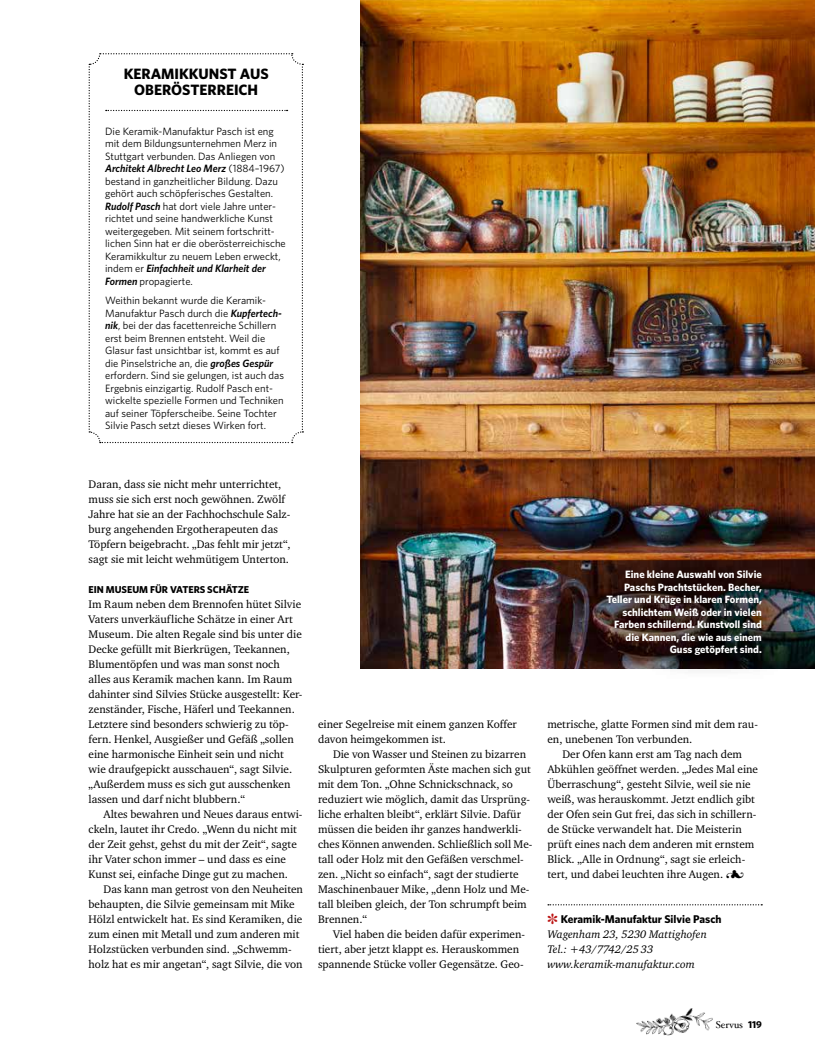
<style>
.page{position:relative;width:815px;height:1063px;background:#fff}
.page>*{position:absolute;margin:0;border:0;box-sizing:border-box;transform-origin:0 0}
.t1{font:700 15px/16.2px "Whitney";color:#000;text-align:center}
.t2{font:11.25px/15px "Charter ITC";color:#000}
.t3{font:italic 11.25px/15px "Charter ITC";color:#000}
.t4{font:700 11.25px "Whitney";color:#000}
.t5{font:10.62px/12.5px "Whitney";color:#000}
.t6{font:700 10.62px/12.5px "Whitney";color:#fff;text-align:right}
.t7{font:700 10px "Whitney";letter-spacing:-.005em;color:#000}
.t8{font:10px "Hoefler Txt";letter-spacing:-.005em;color:#000}
.s1{font-weight:600;font-style:italic}
.s2{font-family:"Hoefler Txt Fleurons"}
.s3{color:#bc1615}
.s4{font-family:"Whitney";font-weight:700}
</style>
<div class="page">
<img style="left:636px;top:1008px;width:77px;height:28px">
<svg style="left:548px;top:904px;width:214px;height:1px"></svg>
<svg style="left:89px;top:53px;width:214px;height:390px"></svg>
<img style="left:360px;top:0;width:455px;height:668px">
<img style="left:584px;top:546px;width:203px;height:124px">
<h1 class="t1" style="left:124px;top:65px;width:147px">KERAMIKKUNST AUS<br>OBERÖSTERREICH</h1>
<p class="t5" style="left:105px;top:124px;width:182px">Die Keramik-Manufaktur Pasch ist eng mit dem Bildungsunternehmen Merz in Stuttgart verbunden. Das Anliegen von <span class="s1">Architekt Albrecht Leo Merz</span> (1884–1967) bestand in ganzheitlicher Bildung. Dazu gehört auch schöpferisches Gestalten.<br><span class="s1">Rudolf Pasch</span> hat dort viele Jahre unter&shy;richtet und seine handwerkliche Kunst weitergegeben. Mit seinem fortschritt&shy;lichen Sinn hat er die oberösterreichische Keramikkultur zu neuem Leben erweckt, indem er <span class="s1">Einfachheit und Klarheit der Formen</span> propagierte.</p>
<p class="t5" style="left:105px;top:294px;width:180px">Weithin bekannt wurde die Keramik-Manufaktur Pasch durch die <span class="s1">Kupfertech&shy;nik</span>, bei der das facettenreiche Schillern erst beim Brennen entsteht. Weil die Glasur fast unsichtbar ist, kommt es auf die Pinselstriche an, die <span class="s1">großes Gespür </span>erfordern. Sind sie gelungen, ist auch das Ergebnis einzigartig. Rudolf Pasch ent&shy;wickelte spezielle Formen und Techniken auf seiner Töpferscheibe. Seine Tochter Silvie Pasch setzt dieses Wirken fort.</p>
<p class="t2" style="left:89px;top:477px;width:204px">Daran, dass sie nicht mehr unterrichtet, muss sie sich erst noch gewöhnen. Zwölf Jahre hat sie an der Fachhochschule Salz&shy;burg angehenden Ergotherapeuten das Töpfern beigebracht. „Das fehlt mir jetzt“, sagt sie mit leicht wehmütigem Unterton.</p>
<p class="t7" style="left:89px;top:583px;width:162px">EIN MUSEUM FÜR VATERS SCHÄTZE</p>
<p class="t2" style="left:89px;top:597px;width:215px">Im Raum neben dem Brennofen hütet Silvie Vaters unverkäufliche Schätze in einer Art Museum. Die alten Regale sind bis unter die Decke gefüllt mit Bierkrügen, Teekannen, Blumentöpfen und was man sonst noch alles aus Keramik machen kann. Im Raum dahinter sind Silvies Stücke ausgestellt: Ker&shy;zenständer, Fische, Häferl und Teekannen.<br>Letztere sind besonders schwierig zu töp&shy;fern. Henkel, Ausgießer und Gefäß „sollen eine harmonische Einheit sein und nicht wie draufgepickt ausschauen“, sagt Silvie. „Außerdem muss es sich gut ausschenken lassen und darf nicht blubbern.“</p>
<p class="t2" style="left:89px;top:807px;width:215px;text-indent:15px">Altes bewahren und Neues daraus entwi&shy;ckeln, lautet ihr Credo. „Wenn du nicht mit der Zeit gehst, gehst du mit der Zeit“, sagte ihr Vater schon immer – und dass es eine Kunst sei, einfache Dinge gut zu machen.</p>
<p class="t2" style="left:89px;top:882px;width:216px;text-indent:15px">Das kann man getrost von den Neuheiten behaupten, die Silvie gemeinsam mit Mike Hölzl entwickelt hat. Es sind Keramiken, die zum einen mit Metall und zum anderen mit Holzstücken verbunden sind. „Schwemm&shy;holz hat es mir angetan“, sagt Silvie, die von</p>
<p class="t6" style="left:606px;top:568px;width:157px">Eine kleine Auswahl von Silvie<br>Paschs Prachtstücken. Becher,<br>Teller und Krüge in klaren Formen, schlichtem Weiß oder in vielen<br>Farben schillernd. Kunstvoll sind die Kannen, die wie aus einem<br>Guss getöpfert sind.</p>
<p class="t2" style="left:318px;top:717px;width:200px">einer Segelreise mit einem ganzen Koffer davon heimgekommen ist.</p>
<p class="t2" style="left:318px;top:747px;width:215px;text-indent:15px">Die von Wasser und Steinen zu bizarren Skulpturen geformten Äste machen sich gut mit dem Ton. „Ohne Schnickschnack, so reduziert wie möglich, damit das Ursprüng&shy;liche erhalten bleibt“, erklärt Silvie. Dafür müssen die beiden ihr ganzes handwerkli&shy;ches Können anwenden. Schließlich soll Me&shy;tall oder Holz mit den Gefäßen verschmel&shy;zen. „Nicht so einfach“, sagt der studierte Maschinenbauer Mike, „denn Holz und Me&shy;tall bleiben gleich, der Ton schrumpft beim Brennen.“</p>
<p class="t2" style="left:318px;top:927px;width:208px;text-indent:15px">Viel haben die beiden dafür experimen&shy;tiert, aber jetzt klappt es. Herauskommen spannende Stücke voller Gegensätze. Geo-</p>
<p class="t2" style="left:547px;top:717px;width:212px">metrische, glatte Formen sind mit dem rau&shy;en, unebenen Ton verbunden.</p>
<p class="t2" style="left:547px;top:747px;width:212px;text-indent:15px">Der Ofen kann erst am Tag nach dem Abkühlen geöffnet werden. „Jedes Mal eine Überraschung“, gesteht Silvie, weil sie nie weiß, was herauskommt. Jetzt endlich gibt der Ofen sein Gut frei, das sich in schillern&shy;de Stücke verwandelt hat. Die Meisterin prüft eines nach dem anderen mit ernstem Blick. „Alle in Ordnung“, sagt sie erleich&shy;tert, und dabei leuchten ihre Augen. <span class="s2">3</span></p>
<p class="t4" style="left:547px;top:912px;width:176px"><span class="s3">✽</span> Keramik-Manufaktur Silvie Pasch</p>
<p class="t3" style="left:547px;top:927px;width:161px">Wagenham 23, 5230 Mattighofen<br>Tel.: +43/7742/25 33 www.keramik-manufaktur.com</p>
<p class="t8" style="left:716px;top:1017px;width:47px">Servus <span class="s4">119</span></p>
</div>
